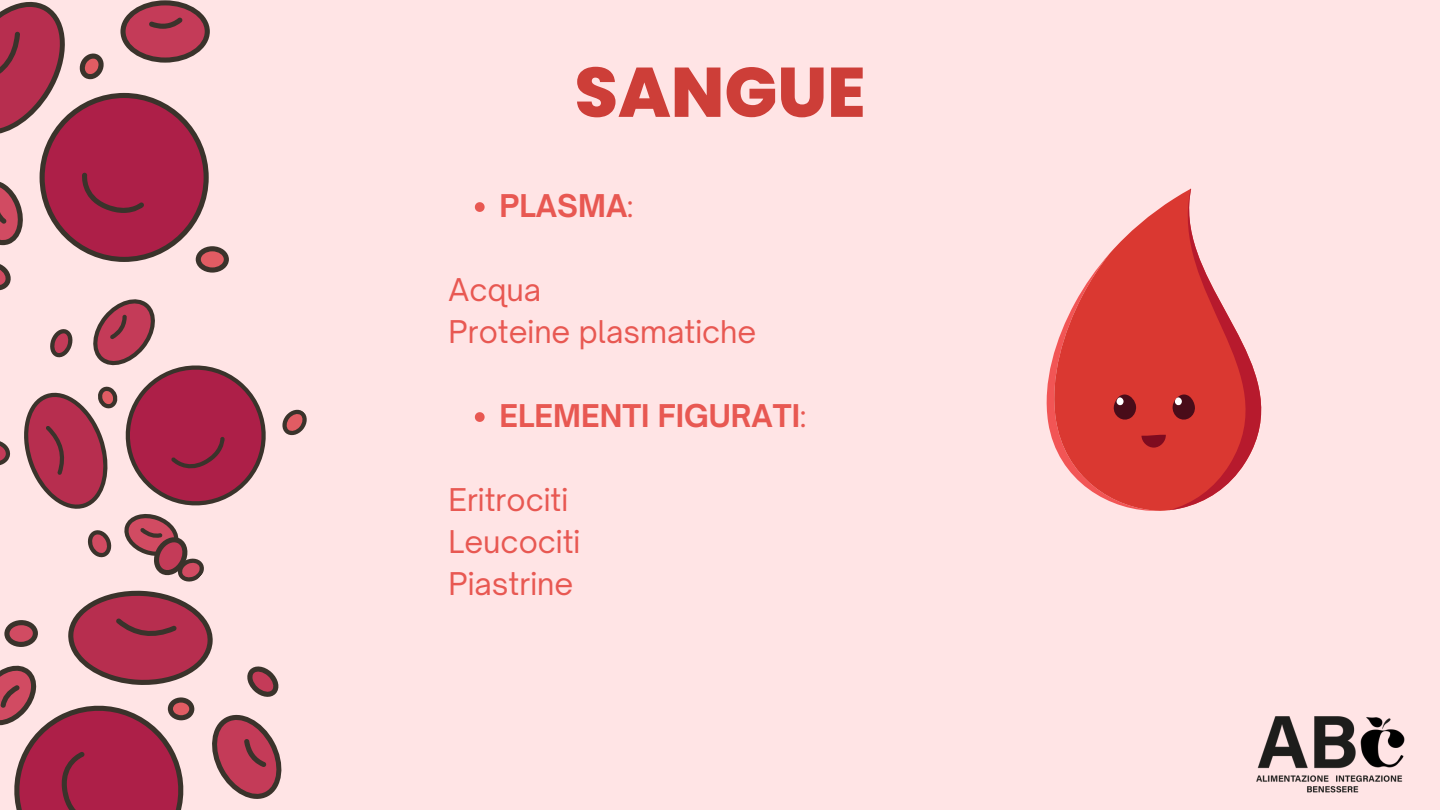
<style>
.page{position:relative;width:1440px;height:810px;background:#ffe4e5}
.page>*{position:absolute;margin:0;border:0;box-sizing:border-box;transform-origin:0 0}
.t1{font:800 70px "Poppins";color:#cd3e38}
.t2{font:30px "Open Sauce One";color:#e85852}
.t3{font:700 30px "Open Sauce One";color:#e85852}
.s1{font-weight:400}
</style>
<div class="page">
<svg style="left:0;top:0;width:307px;height:810px"></svg>
<svg style="left:475px;top:202px;width:10px;height:10px"></svg>
<svg style="left:475px;top:412px;width:10px;height:10px"></svg>
<svg style="left:1046px;top:189px;width:216px;height:322px"></svg>
<img style="left:1256px;top:716px;width:149px;height:77px">
<p class="t1" style="left:575px;top:43px;width:292px">SANGUE</p>
<p class="t3" style="left:500px;top:187px;width:135px">PLASMA<span class="s1">:</span></p>
<p class="t2" style="left:449px;top:271px;width:94px">Acqua</p>
<p class="t2" style="left:449px;top:313px;width:309px">Proteine plasmatiche</p>
<p class="t3" style="left:500px;top:397px;width:308px">ELEMENTI FIGURATI<span class="s1">:</span></p>
<p class="t2" style="left:449px;top:481px;width:121px">Eritrociti</p>
<p class="t2" style="left:449px;top:523px;width:133px">Leucociti</p>
<p class="t2" style="left:449px;top:565px;width:126px">Piastrine</p>
</div>
